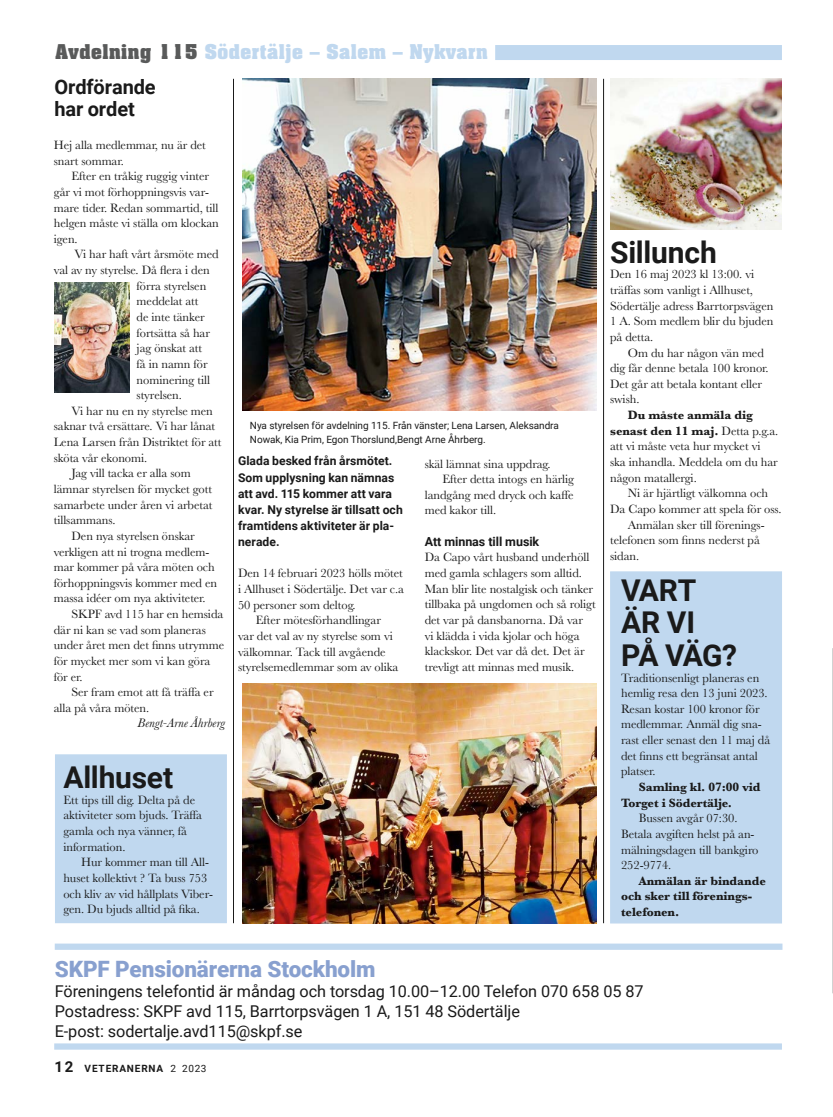
<style>
.page{position:relative;width:833px;height:1117px;background:#fff}
.page>*{position:absolute;margin:0;border:0;box-sizing:border-box;transform-origin:0 0}
.t1{font:700 30px/32.5px "Roboto";letter-spacing:-.01em;color:#1a1a1a}
.t2{font:900 22.5px "Roboto";letter-spacing:-.005em;color:#88a0cf}
.t3{font:700 20px "Aachen BT";letter-spacing:-.005em;color:#c0d8ef}
.t4{font:700 20px/22.5px "Roboto";letter-spacing:-.005em;color:#1a1a1a}
.t5{font:16.25px/20px "Roboto";letter-spacing:-.005em;color:#1a1a1a}
.t6{font:italic 12.88px "Baskerville";letter-spacing:.01em;color:#1a1a1a}
.t7{font:12.5px/15.6px "Baskerville";letter-spacing:-.005em;color:#1a1a1a}
.t8{font:700 12.5px/15.6px "Baskerville";letter-spacing:-.005em;color:#1a1a1a}
.t9{font:700 12.5px "Roboto";letter-spacing:-.005em;color:#1a1a1a}
.t10{font:700 12.12px/16.1px "Roboto";letter-spacing:.005em;color:#1a1a1a}
.t11{font:10px/13.8px "Roboto";letter-spacing:-.005em;color:#1a1a1a}
.t12{font:700 10px "Roboto";letter-spacing:.085em;color:#1a1a1a}
.s1{color:#595a5a}
.s2{font-weight:700}
.s3{font-size:15px}
.s4{font-weight:400}
</style>
<div class="page">
<div style="left:55px;top:754px;width:172px;height:169px;background:#c0d8ef;border:1px solid #c0d8ef"></div>
<div style="left:610px;top:571px;width:172px;height:352px;background:#c0d8ef"></div>
<div style="left:495px;top:45px;width:287px;height:15px;background:#c0d8ef"></div>
<div style="left:54px;top:1043px;width:728px;height:6px;background:#c0d8ef"></div>
<img style="left:54px;top:282px;width:76px;height:110px">
<div style="left:55px;top:943px;width:727px;height:6px;background:#c0d8ef"></div>
<hr style="left:233px;top:79px;width:1px;height:843px;background:#1a1a1a">
<hr style="left:832px;top:648px;width:1px;height:345px;background:#1a1a1a">
<hr style="left:603px;top:79px;width:1px;height:843px;background:#1a1a1a">
<img style="left:242px;top:78px;width:354px;height:332px">
<img style="left:242px;top:683px;width:354px;height:240px">
<img style="left:611px;top:79px;width:170px;height:150px">
<h3 class="t3" style="left:55px;top:39px;width:434px"><span class="s1">Avdelning 115</span> Södertälje – Salem – Nykvarn</h3>
<h3 class="t4" style="left:54px;top:75px;width:103px">Ordförande har ordet</h3>
<p class="t7" style="left:54px;top:137px;width:154px">Hej alla medlemmar, nu är det snart sommar.</p>
<p class="t7" style="left:54px;top:168px;width:167px;text-indent:18px">Efter en tråkig ruggig vinter går vi mot förhoppningsvis var&shy;mare tider. Redan sommartid, till helgen måste vi ställa om klockan igen.</p>
<p class="t7" style="left:75px;top:247px;width:146px">Vi har haft vårt årsmöte med</p>
<p class="t7" style="left:54px;top:262px;width:157px">val av ny styrelse. Då flera i den</p>
<p class="t7" style="left:137px;top:278px;width:71px">förra styrelsen</p>
<p class="t7" style="left:137px;top:293px;width:63px">meddelat att</p>
<p class="t7" style="left:137px;top:309px;width:70px">de inte tänker</p>
<p class="t7" style="left:137px;top:325px;width:75px">fortsätta så har</p>
<p class="t7" style="left:137px;top:340px;width:67px">jag önskat att</p>
<p class="t7" style="left:137px;top:356px;width:72px">få in namn för</p>
<p class="t7" style="left:137px;top:372px;width:75px">nominering till</p>
<p class="t7" style="left:137px;top:387px;width:47px">styrelsen.</p>
<p class="t7" style="left:71px;top:403px;width:143px">Vi har nu en ny styrelse men</p>
<p class="t7" style="left:54px;top:418px;width:163px">saknar två ersättare. Vi har lånat</p>
<p class="t7" style="left:54px;top:434px;width:169px">Lena Larsen från Distriktet för att</p>
<p class="t7" style="left:54px;top:450px;width:95px">sköta vår ekonomi.</p>
<p class="t7" style="left:71px;top:465px;width:121px">Jag vill tacka er alla som</p>
<p class="t7" style="left:54px;top:481px;width:160px">lämnar styrelsen för mycket gott</p>
<p class="t7" style="left:54px;top:497px;width:160px">samarbete under åren vi arbetat</p>
<p class="t7" style="left:54px;top:512px;width:63px">tillsammans.</p>
<p class="t7" style="left:71px;top:528px;width:125px">Den nya styrelsen önskar</p>
<p class="t7" style="left:54px;top:543px;width:157px">verkligen att ni trogna medlem-</p>
<p class="t7" style="left:54px;top:559px;width:162px">mar kommer på våra möten och</p>
<p class="t7" style="left:54px;top:575px;width:165px">förhoppningsvis kommer med en</p>
<p class="t7" style="left:54px;top:590px;width:153px">massa idéer om nya aktiviteter.</p>
<p class="t7" style="left:71px;top:606px;width:153px">SKPF avd 115 har en hemsida</p>
<p class="t7" style="left:54px;top:622px;width:153px">där ni kan se vad som planeras</p>
<p class="t7" style="left:54px;top:637px;width:172px">under året men det finns utrymme</p>
<p class="t7" style="left:54px;top:653px;width:158px">för mycket mer som vi kan göra</p>
<p class="t7" style="left:54px;top:668px;width:30px">för er.</p>
<p class="t7" style="left:71px;top:684px;width:144px">Ser fram emot att få träffa er</p>
<p class="t7" style="left:54px;top:700px;width:97px">alla på våra möten.</p>
<p class="t6" style="left:138px;top:714px;width:89px">Bengt-Arne Åhrberg</p>
<p class="t11" style="left:250px;top:418px;width:310px">Nya styrelsen för avdelning 115. Från vänster; Lena Larsen, Aleksandra<br>Nowak, Kia Prim, Egon Thorslund,Bengt Arne Åhrberg.</p>
<p class="t10" style="left:238px;top:452px;width:166px">Glada besked från årsmötet.<br>Som upplysning kan nämnas att avd. 115 kommer att vara kvar. Ny styrelse är tillsatt och framtidens aktiviteter är pla&shy;nerade.</p>
<p class="t7" style="left:238px;top:565px;width:166px">Den 14 februari 2023 hölls mötet</p>
<p class="t7" style="left:238px;top:581px;width:168px">i Allhuset i Södertälje. Det var c.a</p>
<p class="t7" style="left:238px;top:597px;width:119px">50 personer som deltog.</p>
<p class="t7" style="left:256px;top:612px;width:127px">Efter mötesförhandlingar</p>
<p class="t7" style="left:238px;top:628px;width:156px">var det val av ny styrelse som vi</p>
<p class="t7" style="left:238px;top:643px;width:149px">välkomnar. Tack till avgående</p>
<p class="t7" style="left:238px;top:659px;width:162px">styrelsemedlemmar som av olika</p>
<p class="t7" style="left:425px;top:456px;width:127px">skäl lämnat sina uppdrag.</p>
<p class="t7" style="left:442px;top:471px;width:133px">Efter detta intogs en härlig</p>
<p class="t7" style="left:425px;top:487px;width:150px">landgång med dryck och kaffe</p>
<p class="t7" style="left:425px;top:502px;width:73px">med kakor till.</p>
<p class="t9" style="left:425px;top:532px;width:116px">Att minnas till musik</p>
<p class="t7" style="left:425px;top:549px;width:172px">Da Capo vårt husband underhöll med gamla schlagers som alltid.<br>Man blir lite nostalgisk och tänker tillbaka på ungdomen och så roligt det var på dansbanorna. Då var<br>vi klädda i vida kjolar och höga klackskor. Det var då det. Det är trevligt att minnas med musik.</p>
<h1 class="t1" style="left:63px;top:759px;width:111px">Allhuset</h1>
<p class="t7" style="left:63px;top:791px;width:140px">Ett tips till dig. Delta på de aktiviteter som bjuds. Träffa gamla och nya vänner, få information.</p>
<p class="t7" style="left:63px;top:854px;width:151px;text-indent:18px">Hur kommer man till All&shy;huset kollektivt ? Ta buss 753 och kliv av vid hållplats Viber&shy;gen. Du bjuds alltid på fika.</p>
<h1 class="t1" style="left:610px;top:235px;width:108px">Sillunch</h1>
<p class="t7" style="left:610px;top:267px;width:165px">Den 16 maj 2023 kl 13:00. vi träffas som vanligt i Allhuset,<br>Södertälje adress Barrtorpsvägen<br>1 A. Som medlem blir du bjuden på detta.</p>
<p class="t7" style="left:610px;top:345px;width:160px;text-indent:18px">Om du har någon vän med dig får denne betala 100 kronor.<br>Det går att betala kontant eller swish.</p>
<p class="t7" style="left:610px;top:407px;width:170px;text-indent:18px"><span class="s2">Du måste anmäla dig senast den 11 maj.</span> Detta p.g.a. att vi måste veta hur mycket vi ska inhandla. Meddela om du har någon matallergi.</p>
<p class="t7" style="left:628px;top:485px;width:142px">Ni är hjärtligt välkomna och</p>
<p class="t7" style="left:610px;top:501px;width:173px">Da Capo kommer att spela för oss.</p>
<p class="t7" style="left:628px;top:517px;width:138px">Anmälan sker till förenings-</p>
<p class="t7" style="left:610px;top:532px;width:151px">telefonen som finns nederst på</p>
<p class="t7" style="left:610px;top:548px;width:31px">sidan.</p>
<h1 class="t1" style="left:621px;top:572px;width:118px">VART<br>ÄR VI<br>PÅ VÄG?</h1>
<p class="t7" style="left:621px;top:669px;width:151px">Traditionsenligt planeras en hemlig resa den 13 juni 2023.<br>Resan kostar 100 kronor för medlemmar. Anmäl dig sna&shy;rast eller senast den 11 maj då det finns ett begränsat antal platser.</p>
<p class="t8" style="left:621px;top:779px;width:141px;text-indent:18px">Samling kl. 07:00 vid<br>Torget i Södertälje.</p>
<p class="t7" style="left:621px;top:810px;width:139px;text-indent:18px">Bussen avgår 07:30.<br>Betala avgiften helst på an&shy;mälningsdagen till bankgiro<br>252-9774.</p>
<p class="t8" style="left:621px;top:872px;width:146px;text-indent:18px">Anmälan är bindande och sker till förenings&shy;telefonen.</p>
<h2 class="t2" style="left:55px;top:952px;width:322px">SKPF Pensionärerna Stockholm</h2>
<h3 class="t5" style="left:55px;top:980px;width:590px">Föreningens telefontid är måndag och torsdag 10.00–12.00 Telefon 070 658 05 87<br>Postadress: SKPF avd 115, Barrtorpsvägen 1 A, 151 48 Södertälje<br>E-post: sodertalje.avd115@skpf.se</h3>
<p class="t12" style="left:54px;top:1060px;width:154px"><span class="s3">12</span> VETERANERNA <span class="s4">2 2023</span></p>
</div>
